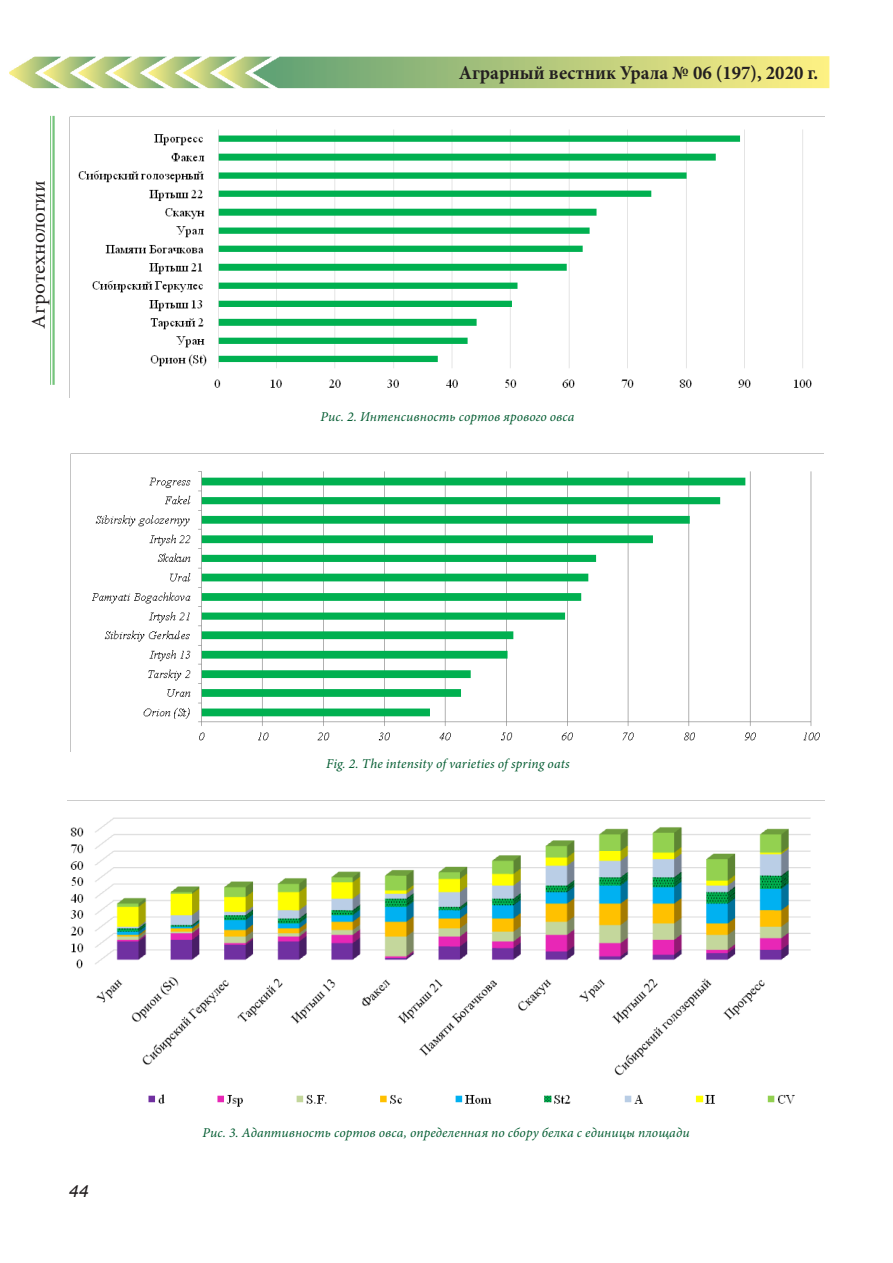
<style>
.page{position:relative;width:893px;height:1263px;background:#fff}
.page>*{position:absolute;margin:0;border:0;box-sizing:border-box;transform-origin:0 0}
.t1{font:700 19.5px "Minion Pro";color:#231f20;scale:.96 1}
.t2{font:19.5px "Minion Pro";letter-spacing:.005em;color:#231f20;scale:1.08 1}
.t3{font:italic 16.8px "Arial";color:#231f20;scale:1.08 1}
.рисунок{font:italic 13.5px "Minion Pro";letter-spacing:.01em;color:#025b30}
</style>
<div class="page">
<img style="left:9px;top:56px;width:820px;height:32px">
<hr style="left:52px;top:116px;width:3px;height:269px;background:#40ae49">
<hr style="left:50px;top:116px;width:1px;height:269px;background:#40ae49">
<img style="left:69px;top:117px;width:743px;height:281px">
<img style="left:70px;top:454px;width:750px;height:297px">
<img style="left:68px;top:800px;width:756px;height:307px">
<h1 class="t2" style="left:26px;top:329px;width:139px;rotate:-90deg">Агротехнологии</h1>
<h1 class="t1" style="left:459px;top:59px;width:376px">Аграрный вестник Урала № 06 (197), 2020 г.</h1>
<p class="рисунок" style="left:320px;top:407px;width:256px">Рис. 2. Интенсивность сортов ярового овса</p>
<p class="рисунок" style="left:326px;top:754px;width:245px">Fig. 2. The intensity of varieties of spring oats</p>
<p class="t3" style="left:68px;top:1181px;width:20px">44</p>
<p class="рисунок" style="left:202px;top:1123px;width:489px">Рис. 3. Адаптивность сортов овса, определенная по сбору белка с единицы площади</p>
</div>
